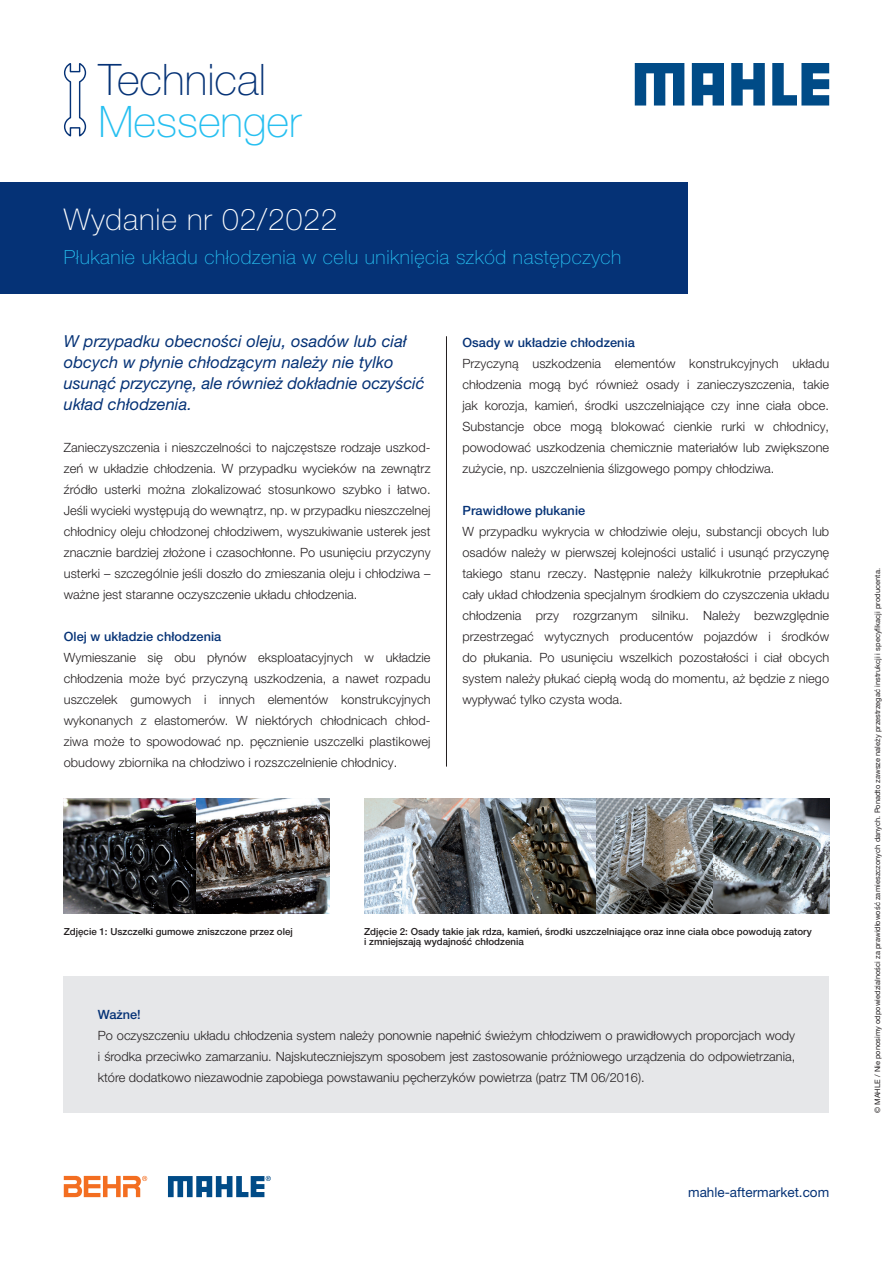
<style>
.page{position:relative;width:893px;height:1263px;background:#fff}
.page>*{position:absolute;margin:0;border:0;box-sizing:border-box;transform-origin:0 0}
.t1{font:100 43.5px "Helvetica Neue LT Pro";color:#053276}
.t2{font:100 43.5px "Helvetica Neue LT Pro";color:#26bff0}
.t3{font:100 30px "Helvetica Neue LT Pro";letter-spacing:.03em;color:#fff}
.t4{font:100 19.5px "Helvetica Neue LT Pro";letter-spacing:.03em;color:#26bff0}
.t5{font:italic 16.5px/21px "Helvetica Neue LT Pro";letter-spacing:.005em;color:#053276}
.t6{font:13.5px "Helvetica Neue LT Pro";color:#053276}
.t7{font:300 12.75px/21px "Helvetica Neue LT Pro";letter-spacing:.005em;color:#231f20;text-align:justify}
.t8{font:500 12.75px "Helvetica Neue LT Pro";letter-spacing:.005em;color:#053276}
.t9{font:500 9.75px/10.5px "Helvetica Neue LT Pro";color:#231f20}
.t10{font:7.5px "Helvetica Neue LTW1 G";letter-spacing:.005em;color:#231f20}
</style>
<div class="page">
<svg style="left:64px;top:63px;width:23px;height:74px"></svg>
<hr style="left:446px;top:336px;width:1px;height:431px;background:#231f20">
<div style="left:0;top:183px;width:687px;height:111px;background:#053276"></div>
<img style="left:64px;top:798px;width:133px;height:116px">
<img style="left:197px;top:798px;width:133px;height:116px">
<svg style="left:168px;top:1176px;width:103px;height:21px"></svg>
<svg style="left:64px;top:1175px;width:83px;height:22px"></svg>
<div style="left:64px;top:977px;width:765px;height:136px;background:#e6e7e9"></div>
<img style="left:364px;top:798px;width:116px;height:116px">
<img style="left:480px;top:798px;width:117px;height:116px">
<svg style="left:597px;top:798px;width:116px;height:116px;background:#777877"></svg>
<svg style="left:713px;top:798px;width:116px;height:116px;background:#747b7f"></svg>
<svg style="left:635px;top:63px;width:49px;height:43px"></svg>
<svg style="left:731px;top:63px;width:34px;height:43px"></svg>
<svg style="left:772px;top:63px;width:57px;height:43px"></svg>
<svg style="left:692px;top:63px;width:32px;height:43px"></svg>
<h1 class="t1" style="left:98px;top:53px;width:169px">Technical</h1>
<h1 class="t2" style="left:98px;top:95px;width:204px">Messenger</h1>
<h2 class="t3" style="left:64px;top:201px;width:275px">Wydanie nr 02/2022</h2>
<h3 class="t4" style="left:64px;top:245px;width:559px">Płukanie układu chłodzenia w celu uniknięcia szkód następczych</h3>
<p class="t5" style="left:64px;top:330px;width:362px">W przypadku obecności oleju, osadów lub ciał obcych w płynie chłodzącym należy nie tylko usunąć przyczynę, ale również dokładnie oczyścić układ chłodzenia.</p>
<p class="t7" style="left:64px;top:436px;width:368px">Zanieczyszczenia i nieszczelności to najczęstsze rodzaje uszkod&shy;zeń w układzie chłodzenia. W przypadku wycieków na zewnątrz źródło usterki można zlokalizować stosunkowo szybko i łatwo.<br>Jeśli wycieki występują do wewnątrz, np. w przypadku nieszczelnej chłodnicy oleju chłodzonej chłodziwem, wyszukiwanie usterek jest znacznie bardziej złożone i czasochłonne. Po usunięciu przyczyny usterki – szczególnie jeśli doszło do zmieszania oleju i chłodziwa – ważne jest staranne oczyszczenie układu chłodzenia.</p>
<p class="t8" style="left:64px;top:628px;width:159px">Olej w układzie chłodzenia</p>
<p class="t7" style="left:64px;top:646px;width:368px">Wymieszanie się obu płynów eksploatacyjnych w układzie chłodzenia może być przyczyną uszkodzenia, a nawet rozpadu uszczelek gumowych i innych elementów konstrukcyjnych wykonanych z elastomerów. W niektórych chłodnicach chłod&shy;ziwa może to spowodować np. pęcznienie uszczelki plastikowej obudowy zbiornika na chłodziwo i rozszczelnienie chłodnicy.</p>
<p class="t8" style="left:462px;top:334px;width:174px">Osady w układzie chłodzenia</p>
<p class="t7" style="left:462px;top:352px;width:368px">Przyczyną uszkodzenia elementów konstrukcyjnych układu chłodzenia mogą być również osady i zanieczyszczenia, takie jak korozja, kamień, środki uszczelniające czy inne ciała obce.<br>Substancje obce mogą blokować cienkie rurki w chłodnicy, powodować uszkodzenia chemicznie materiałów lub zwiększone zużycie, np. uszczelnienia ślizgowego pompy chłodziwa.</p>
<p class="t8" style="left:462px;top:502px;width:124px">Prawidłowe płukanie</p>
<p class="t7" style="left:462px;top:520px;width:368px">W przypadku wykrycia w chłodziwie oleju, substancji obcych lub osadów należy w pierwszej kolejności ustalić i usunąć przyczynę takiego stanu rzeczy. Następnie należy kilkukrotnie przepłukać cały układ chłodzenia specjalnym środkiem do czyszczenia układu chłodzenia przy rozgrzanym silniku. Należy bezwzględnie przestrzegać wytycznych producentów pojazdów i środków do płukania. Po usunięciu wszelkich pozostałości i ciał obcych system należy płukać ciepłą wodą do momentu, aż będzie z niego wypływać tylko czysta woda.</p>
<p class="t9" style="left:64px;top:926px;width:231px">Zdjęcie 1: Uszczelki gumowe zniszczone przez olej</p>
<p class="t9" style="left:364px;top:926px;width:449px">Zdjęcie 2: Osady takie jak rdza, kamień, środki uszczelniające oraz inne ciała obce powodują zatory i zmniejszają wydajność chłodzenia</p>
<p class="t8" style="left:98px;top:1006px;width:44px">Ważne!</p>
<p class="t7" style="left:98px;top:1024px;width:699px">Po oczyszczeniu układu chłodzenia system należy ponownie napełnić świeżym chłodziwem o prawidłowych proporcjach wody i środka przeciwko zamarzaniu. Najskuteczniejszym sposobem jest zastosowanie próżniowego urządzenia do odpowietrzania, które dodatkowo niezawodnie zapobiega powstawaniu pęcherzyków powietrza (patrz TM 06/2016).</p>
<p class="t6" style="left:688px;top:1184px;width:143px">mahle-aftermarket.com</p>
<p class="t10" style="left:873px;top:1113px;width:546px;rotate:-90deg">© MAHLE / Nie ponosimy odpowiedzialności za prawidłowość zamieszczonych danych. Ponadto zawsze należy przestrzegać instrukcji i specyfikacji producenta.</p>
</div>
